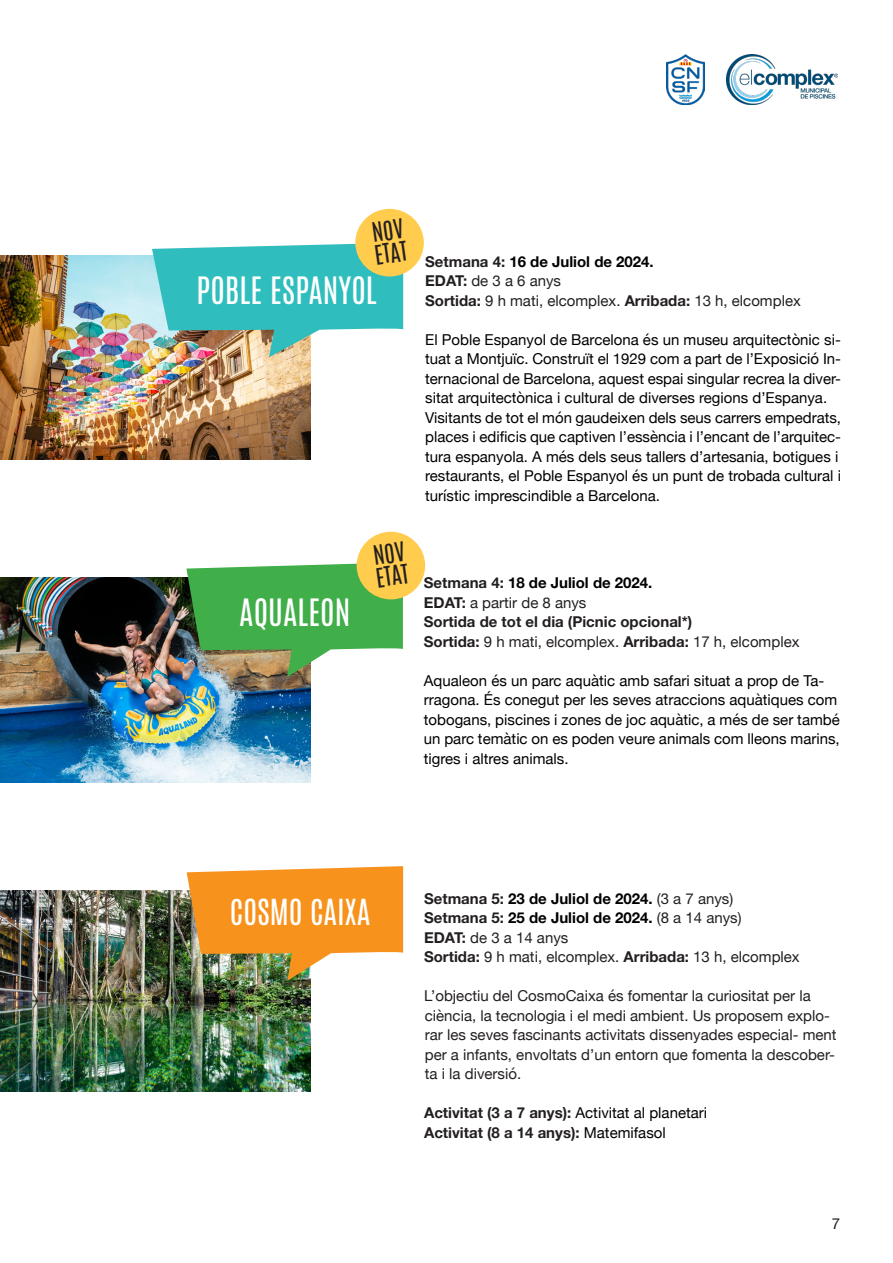
<style>
.page{position:relative;width:893px;height:1263px;background:#fff}
.page>*{position:absolute;margin:0;border:0;box-sizing:border-box;transform-origin:0 0}
.t1{font:31.5px "Antonio";color:#fff}
.t2{font:30px "Antonio";color:#fff}
.t3{font:22.5px "Antonio";color:#231f20}
.t4{font:15px "Helvetica Neue";color:#000}
.t5{font:15px/19.5px "Helvetica Neue";color:#231f20}
.t6{font:15px "Helvetica Neue LT 75 Bd";color:#000}
.t7{font:700 15px "Helvetica Neue LT Std";color:#231f20}
.t8{font:700 15px "Helvetica Neue";color:#231f20}
.s1{font-family:"Helvetica Neue LT Std";font-weight:700;color:#231f20}
.s2{font-family:"Helvetica Neue LT Std";font-weight:700}
.s3{font-family:"Helvetica Neue LT Std";color:#231f20}
.s4{font-weight:700;color:#231f20}
.s5{font-weight:400;color:#000}
</style>
<div class="page">
<img style="left:667px;top:54px;width:38px;height:51px">
<img style="left:727px;top:54px;width:110px;height:51px">
<img style="left:0;top:256px;width:311px;height:203px">
<img style="left:0;top:577px;width:311px;height:205px">
<img style="left:0;top:890px;width:311px;height:201px">
<img style="left:187px;top:866px;width:216px;height:115px">
<div style="left:357px;top:532px;width:68px;height:67px;background:#ffcc4d;border-radius:50%"></div>
<div style="left:355px;top:209px;width:69px;height:67px;background:#ffcc4d;border-radius:50%"></div>
<svg style="left:186px;top:542px;width:220px;height:135px"></svg>
<svg style="left:152px;top:219px;width:252px;height:138px"></svg>
<p class="t3" style="left:373px;top:239px;width:34px;rotate:-8deg">ETAT</p>
<p class="t1" style="left:197px;top:267px;width:182px">POBLE ESPANYOL</p>
<p class="t6" style="left:425px;top:252px;width:230px"><span class="s1">Setmana 4:</span> 16 de Juliol de 2024.</p>
<p class="t5" style="left:425px;top:272px;width:137px"><span class="s2">EDAT:</span> de 3 a 6 anys</p>
<p class="t5" style="left:425px;top:292px;width:377px"><span class="s2">Sortida:</span> 9 h mati, elcomplex. <span class="s2">Arribada:</span> 13 h, elcomplex</p>
<p class="t4" style="left:425px;top:329px;width:417px">El Poble Espanyol de Barcelona és un museu arquitectònic si-</p>
<p class="t4" style="left:425px;top:348px;width:417px">tuat a Montjuïc. Construït el 1929 com a part de l’Exposició In-</p>
<p class="t4" style="left:425px;top:368px;width:417px">ternacional de Barcelona, aquest espai singular recrea la diver-</p>
<p class="t4" style="left:425px;top:387px;width:404px">sitat arquitectònica i cultural de diverses regions d’Espanya.</p>
<p class="t4" style="left:425px;top:407px;width:417px">Visitants de tot el món gaudeixen dels seus carrers empedrats,</p>
<p class="t4" style="left:425px;top:426px;width:417px">places i edificis que captiven l’essència i l’encant de l’arquitec-</p>
<p class="t4" style="left:425px;top:446px;width:415px">tura espanyola. A més dels seus tallers d’artesania, botigues i</p>
<p class="t4" style="left:425px;top:465px;width:417px">restaurants, el Poble Espanyol és un punt de trobada cultural i</p>
<p class="t4" style="left:425px;top:485px;width:236px">turístic imprescindible a Barcelona.</p>
<p class="t1" style="left:239px;top:589px;width:113px">AQUALEON</p>
<p class="t3" style="left:374px;top:562px;width:34px;rotate:-8deg">ETAT</p>
<p class="t6" style="left:424px;top:573px;width:230px"><span class="s1">Setmana 4:</span> 18 de Juliol de 2024.</p>
<p class="t5" style="left:424px;top:593px;width:164px"><span class="s2">EDAT:</span> a partir de 8 anys</p>
<p class="t7" style="left:424px;top:612px;width:270px">Sortida de tot el dia (Picnic opcional*)</p>
<p class="t5" style="left:424px;top:632px;width:377px"><span class="s2">Sortida:</span> 9 h mati, elcomplex. <span class="s2">Arribada:</span> 17 h, elcomplex</p>
<p class="t4" style="left:424px;top:669px;width:402px">Aqualeon és un parc aquàtic amb safari situat a prop de Ta-</p>
<p class="t4" style="left:424px;top:689px;width:415px">rragona. És conegut per les seves atraccions aquàtiques com</p>
<p class="t4" style="left:424px;top:708px;width:417px">tobogans, piscines i zones de joc aquàtic, a més de ser també</p>
<p class="t4" style="left:424px;top:728px;width:417px">un parc temàtic on es poden veure animals com lleons marins,</p>
<p class="t4" style="left:424px;top:747px;width:146px">tigres i altres animals.</p>
<p class="t2" style="left:230px;top:890px;width:142px">COSMO CAIXA</p>
<p class="t6" style="left:424px;top:889px;width:311px"><span class="s1">Setmana 5:</span> 23 de Juliol de 2024. <span class="s3">(3 a 7 anys)</span></p>
<p class="t6" style="left:424px;top:908px;width:319px"><span class="s1">Setmana 5:</span> 25 de Juliol de 2024. <span class="s3">(8 a 14 anys)</span></p>
<p class="t5" style="left:424px;top:928px;width:146px"><span class="s2">EDAT:</span> de 3 a 14 anys</p>
<p class="t5" style="left:424px;top:948px;width:377px"><span class="s2">Sortida:</span> 9 h mati, elcomplex. <span class="s2">Arribada:</span> 13 h, elcomplex</p>
<p class="t5" style="left:424px;top:987px;width:414px">L’objectiu del CosmoCaixa és fomentar la curiositat per la ciència, la tecnologia i el medi ambient. Us proposem explo&shy;rar les seves fascinants activitats dissenyades especial- ment per a infants, envoltats d’un entorn que fomenta la descober&shy;ta i la diversió.</p>
<p class="t4" style="left:424px;top:1102px;width:285px"><span class="s4">Activitat (3 a 7 anys):</span> Activitat al planetari</p>
<p class="t8" style="left:424px;top:1120px;width:243px">Activitat (8 a 14 anys): <span class="s5">Matemifasol</span></p>
<p class="t5" style="left:832px;top:1214px;width:10px">7</p>
</div>
